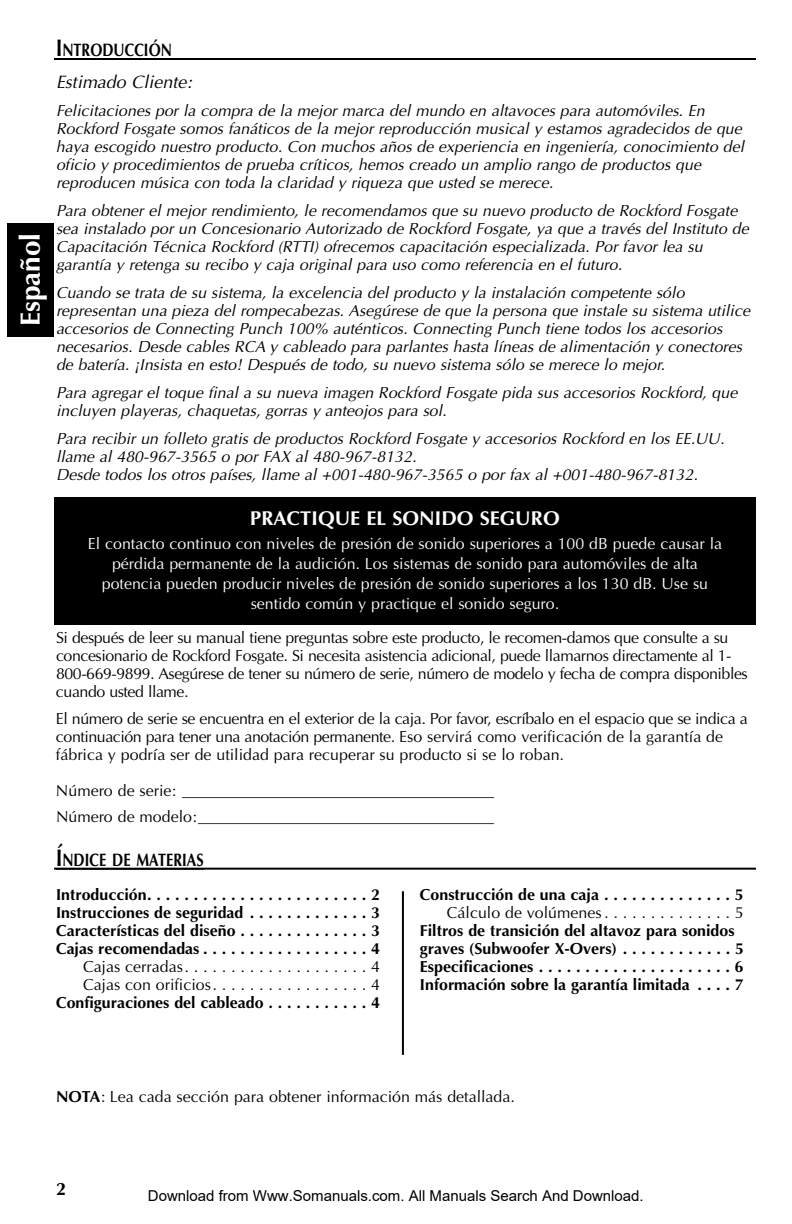
<style>
.page{position:relative;width:792px;height:1224px;background:#fff}
.page>*{position:absolute;margin:0;border:0;box-sizing:border-box;transform-origin:0 0}
.t1{font:700 28px "Optima";color:#fff}
.t2{font:700 20px "Optima";color:#fff}
.t3{font:700 18px "Optima";color:#000;scale:.8 1}
.t4{font:italic 18px "Optima";color:#000}
.t5{font:700 18px "Optima";color:#000}
.t6{font:italic 16px/18px "Optima";color:#000}
.t7{font:16px/18px "Optima";letter-spacing:-.03em;color:#000}
.t8{font:700 16px/18px "Optima";color:#000;text-align:justify}
.t9{font:16px/26px "Optima";color:#000}
.t10{font:16px/20px "Optima";color:#fff;text-align:center}
.t11{font:15px "Arial";color:#000}
.s1{font-size:24px}
.s2{font-weight:700}
</style>
<div class="page">
<div style="left:8px;top:223px;width:46px;height:113px;background:#000"></div>
<hr style="left:54px;top:58px;width:702px;height:2px;background:#000">
<hr style="left:54px;top:868px;width:702px;height:2px;background:#000">
<svg style="left:112px;top:869px;width:46px;height:1px"></svg>
<div style="left:54px;top:497px;width:702px;height:128px;background:#000"></div>
<hr style="left:402px;top:891px;width:2px;height:164px;background:#000">
<h1 class="t1" style="left:19px;top:326px;width:95px;rotate:-90deg">Español</h1>
<p class="t3" style="left:56px;top:43px;width:146px"><span class="s1">I</span>NTRODUCCIÓN</p>
<p class="t4" style="left:56px;top:74px;width:137px">Estimado Cliente:</p>
<p class="t6" style="left:56px;top:103px;width:690px">Felicitaciones por la compra de la mejor marca del mundo en altavoces para automóviles. En Rockford Fosgate somos fanáticos de la mejor reproducción musical y estamos agradecidos de que haya escogido nuestro producto. Con muchos años de experiencia en ingeniería, conocimiento del oficio y procedimientos de prueba críticos, hemos creado un amplio rango de productos que reproducen música con toda la claridad y riqueza que usted se merece.</p>
<p class="t6" style="left:56px;top:203px;width:694px">Para obtener el mejor rendimiento, le recomendamos que su nuevo producto de Rockford Fosgate sea instalado por un Concesionario Autorizado de Rockford Fosgate, ya que a través del Instituto de Capacitación Técnica Rockford (RTTI) ofrecemos capacitación especializada. Por favor lea su garantía y retenga su recibo y caja original para uso como referencia en el futuro.</p>
<p class="t6" style="left:56px;top:285px;width:696px">Cuando se trata de su sistema, la excelencia del producto y la instalación competente sólo representan una pieza del rompecabezas. Asegúrese de que la persona que instale su sistema utilice accesorios de Connecting Punch 100% auténticos. Connecting Punch tiene todos los accesorios necesarios. Desde cables RCA y cableado para parlantes hasta líneas de alimentación y conectores de batería. ¡Insista en esto! Después de todo, su nuevo sistema sólo se merece lo mejor.</p>
<p class="t6" style="left:56px;top:385px;width:683px">Para agregar el toque final a su nueva imagen Rockford Fosgate pida sus accesorios Rockford, que incluyen playeras, chaquetas, gorras y anteojos para sol.</p>
<p class="t6" style="left:56px;top:431px;width:670px">Para recibir un folleto gratis de productos Rockford Fosgate y accesorios Rockford en los EE.UU. llame al 480-967-3565 o por FAX al 480-967-8132.<br>Desde todos los otros países, llame al +001-480-967-3565 o por fax al +001-480-967-8132.</p>
<p class="t2" style="left:250px;top:510px;width:311px">PRACTIQUE EL SONIDO SEGURO</p>
<p class="t10" style="left:88px;top:535px;width:636px">El contacto continuo con niveles de presión de sonido superiores a 100 dB puede causar la pérdida permanente de la audición. Los sistemas de sonido para automóviles de alta potencia pueden producir niveles de presión de sonido superiores a los 130 dB. Use su sentido común y practique el sonido seguro.</p>
<p class="t7" style="left:56px;top:630px;width:693px">Si después de leer su manual tiene preguntas sobre este producto, le recomen-damos que consulte a su concesionario de Rockford Fosgate. Si necesita asistencia adicional, puede llamarnos directamente al 1- 800-669-9899. Asegúrese de tener su número de serie, número de modelo y fecha de compra disponibles cuando usted llame.</p>
<p class="t7" style="left:56px;top:711px;width:693px">El número de serie se encuentra en el exterior de la caja. Por favor, escríbalo en el espacio que se indica a continuación para tener una anotación permanente. Eso servirá como verificación de la garantía de fábrica y podría ser de utilidad para recuperar su producto si se lo roban.</p>
<p class="t9" style="left:56px;top:779px;width:440px">Número de serie: _______________________________________<br>Número de modelo:_____________________________________</p>
<p class="t3" style="left:56px;top:852px;width:186px"><span class="s1">Í</span>NDICE DE MATERIAS</p>
<p class="t8" style="left:56px;top:887px;width:325px">Introducción. . . . . . . . . . . . . . . . . . . . . . . . 2<br>Instrucciones de seguridad . . . . . . . . . . . . . 3<br>Características del diseño . . . . . . . . . . . . . . 3<br>Cajas recomendadas . . . . . . . . . . . . . . . . . . 4</p>
<p class="t9" style="left:83px;top:959px;width:298px;line-height:18px">Cajas cerradas. . . . . . . . . . . . . . . . . . . . 4<br>Cajas con orificios. . . . . . . . . . . . . . . . . 4</p>
<p class="t8" style="left:56px;top:995px;width:325px">Configuraciones del cableado . . . . . . . . . . . 4</p>
<p class="t8" style="left:420px;top:887px;width:325px">Construcción de una caja . . . . . . . . . . . . . . 5</p>
<p class="t9" style="left:447px;top:901px;width:298px">Cálculo de volúmenes . . . . . . . . . . . . . . 5</p>
<p class="t8" style="left:420px;top:923px;width:326px;text-align:left">Filtros de transición del altavoz para sonidos graves (Subwoofer X-Overs) . . . . . . . . . . . . 5<br>Especificaciones . . . . . . . . . . . . . . . . . . . . . 6<br>Información sobre la garantía limitada . . . . 7</p>
<p class="t9" style="left:56px;top:1085px;width:460px"><span class="s2">NOTA</span>: Lea cada sección para obtener información más detallada.</p>
<p class="t5" style="left:56px;top:1181px;width:12px">2</p>
<p class="t11" style="left:148px;top:1187px;width:497px">Download from Www.Somanuals.com. All Manuals Search And Download.</p>
</div>
